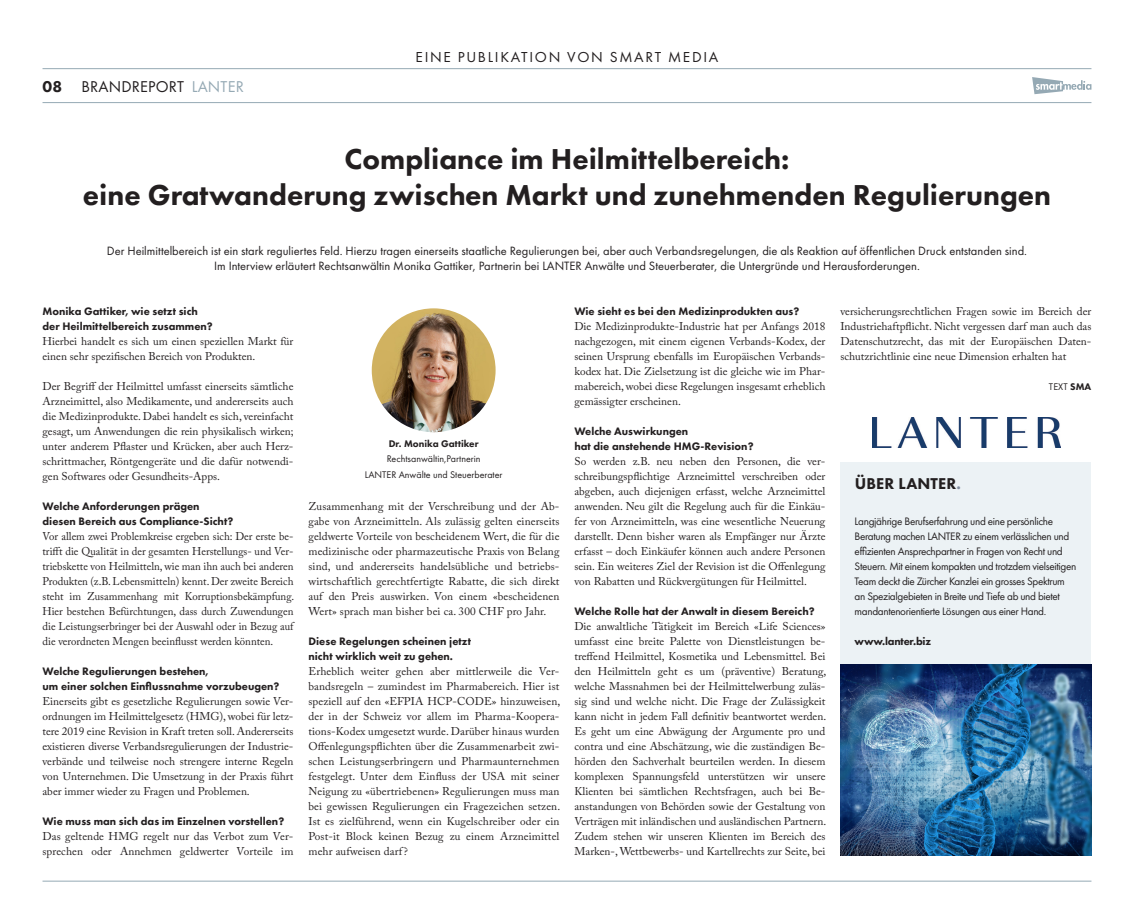
<style>
.page{position:relative;width:1134px;height:897px;background:#fff}
.page>*{position:absolute;margin:0;border:0;box-sizing:border-box;transform-origin:0 0}
.Titles{font:800 29.88px/35.9px "Futura PT";color:#231f20;text-align:center}
.t1{font:16.25px "Futura PT";letter-spacing:.01em;color:#231f20}
.t2{font:800 16.25px "Futura PT";letter-spacing:.01em;color:#231f20}
.t3{font:15px "Futura PT";letter-spacing:.11em;color:#231f20}
.Intro{font:12.5px/15px "Futura PT";color:#231f20;text-align:center}
.Main_Article{font:11.25px/15px "Adobe Caslon Pro";color:#231f20;text-align:justify}
.Question{font:800 11.25px/15px "Futura PT";color:#231f20}
.Main_Article-2{font:11.25px/15px "Adobe Caslon Pro";color:#231f20;text-align:justify;scale:.96 1}
.t4{font:11.25px/15px "Futura PT";letter-spacing:-.03em;color:#231f20}
.Question-2{font:800 11.25px "Futura PT";letter-spacing:-.02em;color:#231f20}
.t5{font:10px "Futura PT";color:#231f20}
.t6{font:800 10px "Futura PT";color:#231f20}
.s1{font-weight:800}
.s2{color:#95a9b4}
.s3{color:#818da0}
</style>
<div class="page">
<hr style="left:43px;top:102px;width:1048px;height:1px;background:#95a9b4">
<hr style="left:43px;top:68px;width:1048px;height:1px;background:#95a9b4">
<svg style="left:1032px;top:77px;width:59px;height:17px"></svg>
<hr style="left:43px;top:881px;width:1048px;height:1px;background:#95a9b4">
<div style="left:840px;top:462px;width:251px;height:204px;background:#ecf2f5"></div>
<img style="left:372px;top:308px;width:124px;height:124px;border-radius:62px">
<img style="left:873px;top:417px;width:188px;height:30px">
<img style="left:840px;top:664px;width:251px;height:191px">
<p class="t1" style="left:43px;top:77px;width:203px"><span class="s1">08</span> BRANDREPORT <span class="s2">LANTER</span></p>
<h3 class="t3" style="left:416px;top:48px;width:304px">EINE PUBLIKATION VON SMART MEDIA</h3>
<p class="Titles" style="left:83px;top:140px;width:970px">Compliance im Heilmittelbereich:<br>eine Gratwanderung zwischen Markt und zunehmenden Regulierungen</p>
<p class="Intro" style="left:107px;top:243px;width:922px">Der Heilmittelbereich ist ein stark reguliertes Feld. Hierzu tragen einerseits staatliche Regulierungen bei, aber auch Verbandsregelungen, die als Reaktion auf öffentlichen Druck entstanden sind.<br>Im Interview erläutert Rechtsanwältin Monika Gattiker, Partnerin bei LANTER Anwälte und Steuerberater, die Untergründe und Herausforderungen.</p>
<p class="Question" style="left:43px;top:304px;width:172px">Monika Gattiker, wie setzt sich der Heilmittelbereich zusammen?</p>
<p class="Main_Article" style="left:43px;top:334px;width:252px">Hierbei handelt es sich um einen speziellen Markt für einen sehr spezifischen Bereich von Produkten.</p>
<p class="Main_Article" style="left:43px;top:379px;width:253px">Der Begriff der Heilmittel umfasst einerseits sämtliche Arzneimittel, also Medikamente, und andererseits auch die Medizinprodukte. Dabei handelt es sich, vereinfacht gesagt, um Anwendungen die rein physikalisch wirken; unter anderem Pflaster und Krücken, aber auch Herz&shy;schrittmacher, Röntgengeräte und die dafür notwendi&shy;gen Softwares oder Gesundheits-Apps.</p>
<p class="Question" style="left:43px;top:499px;width:193px">Welche Anforderungen prägen diesen Bereich aus Compliance-Sicht?</p>
<p class="Main_Article-2" style="left:43px;top:529px;width:264px">Vor allem zwei Problemkreise ergeben sich: Der erste be&shy;trifft die Qualität in der gesamten Herstellungs- und Ver&shy;triebskette von Heilmitteln, wie man ihn auch bei anderen Produkten (z.B. Lebensmitteln) kennt. Der zweite Bereich steht im Zusammenhang mit Korruptionsbekämpfung.<br>Hier bestehen Befürchtungen, dass durch Zuwendungen die Leistungserbringer bei der Auswahl oder in Bezug auf die verordneten Mengen beeinflusst werden könnten.</p>
<p class="Question" style="left:43px;top:664px;width:239px">Welche Regulierungen bestehen,<br>um einer solchen Einflussnahme vorzubeugen?</p>
<p class="Main_Article" style="left:43px;top:694px;width:252px">Einerseits gibt es gesetzliche Regulierungen sowie Ver&shy;ordnungen im Heilmittelgesetz (HMG), wobei für letz&shy;tere 2019 eine Revision in Kraft treten soll. Andererseits existieren diverse Verbandsregulierungen der Industrie&shy;verbände und teilweise noch strengere interne Regeln von Unternehmen. Die Umsetzung in der Praxis führt aber immer wieder zu Fragen und Problemen.</p>
<p class="Question" style="left:43px;top:814px;width:243px">Wie muss man sich das im Einzelnen vorstellen?</p>
<p class="Main_Article" style="left:43px;top:829px;width:252px">Das geltende HMG regelt nur das Verbot zum Ver&shy;sprechen oder Annehmen geldwerter Vorteile im</p>
<p class="Main_Article" style="left:840px;top:303px;width:252px">versicherungsrechtlichen Fragen sowie im Bereich der Industriehaftpflicht. Nicht vergessen darf man auch das Datenschutzrecht, das mit der Europäischen Daten&shy;schutzrichtlinie eine neue Dimension erhalten hat</p>
<p class="Question" style="left:574px;top:303px;width:226px">Wie sieht es bei den Medizinprodukten aus?</p>
<p class="Main_Article" style="left:574px;top:318px;width:252px">Die Medizinprodukte-Industrie hat per Anfangs 2018 nachgezogen, mit einem eigenen Verbands-Kodex, der seinen Ursprung ebenfalls im Europäischen Verbands&shy;kodex hat. Die Zielsetzung ist die gleiche wie im Phar&shy;mabereich, wobei diese Regelungen insgesamt erheblich gemässigter erscheinen.</p>
<p class="Question" style="left:574px;top:423px;width:181px">Welche Auswirkungen<br>hat die anstehende HMG-Revision?</p>
<p class="Main_Article" style="left:574px;top:453px;width:252px">So werden z.B. neu neben den Personen, die ver&shy;schreibungspflichtige Arzneimittel verschreiben oder abgeben, auch diejenigen erfasst, welche Arzneimittel anwenden. Neu gilt die Regelung auch für die Einkäu&shy;fer von Arzneimitteln, was eine wesentliche Neuerung darstellt. Denn bisher waren als Empfänger nur Ärzte erfasst – doch Einkäufer können auch andere Personen sein. Ein weiteres Ziel der Revision ist die Offenlegung von Rabatten und Rückvergütungen für Heilmittel.</p>
<p class="Question" style="left:574px;top:603px;width:242px">Welche Rolle hat der Anwalt in diesem Bereich?</p>
<p class="Main_Article" style="left:574px;top:618px;width:253px">Die anwaltliche Tätigkeit im Bereich «Life Sciences» umfasst eine breite Palette von Dienstleistungen be&shy;treffend Heilmittel, Kosmetika und Lebensmittel. Bei den Heilmitteln geht es um (präventive) Beratung, welche Massnahmen bei der Heilmittelwerbung zuläs&shy;sig sind und welche nicht. Die Frage der Zulässigkeit kann nicht in jedem Fall definitiv beantwortet werden.<br>Es geht um eine Abwägung der Argumente pro und contra und eine Abschätzung, wie die zuständigen Be&shy;hörden den Sachverhalt beurteilen werden. In diesem komplexen Spannungsfeld unterstützen wir unsere Klienten bei sämtlichen Rechtsfragen, auch bei Be&shy;anstandungen von Behörden sowie der Gestaltung von Verträgen mit inländischen und ausländischen Partnern.<br>Zudem stehen wir unseren Klienten im Bereich des Marken-, Wettbewerbs- und Kartellrechts zur Seite, bei</p>
<p class="t5" style="left:1049px;top:381px;width:44px">TEXT <span class="s1">SMA</span></p>
<p class="t6" style="left:389px;top:437px;width:91px">Dr. Monika Gattiker</p>
<p class="t5" style="left:387px;top:453px;width:95px">Rechtsanwältin,Partnerin</p>
<p class="t5" style="left:365px;top:469px;width:139px">LANTER Anwälte und Steuerberater</p>
<p class="t2" style="left:855px;top:473px;width:108px">ÜBER LANTER<span class="s3">.</span></p>
<p class="t4" style="left:855px;top:514px;width:223px">Langjährige Berufserfahrung und eine persönliche Beratung machen LANTER zu einem verlässlichen und effizienten Ansprechpartner in Fragen von Recht und Steuern. Mit einem kompakten und trotzdem vielseitigen Team deckt die Zürcher Kanzlei ein grosses Spektrum an Spezialgebieten in Breite und Tiefe ab und bietet mandantenorientierte Lösungen aus einer Hand.</p>
<p class="Question-2" style="left:855px;top:634px;width:78px">www.lanter.biz</p>
<p class="Main_Article" style="left:308px;top:499px;width:252px">Zusammenhang mit der Verschreibung und der Ab&shy;gabe von Arzneimitteln. Als zulässig gelten einerseits geldwerte Vorteile von bescheidenem Wert, die für die medizinische oder pharmazeutische Praxis von Belang sind, und andererseits handelsübliche und betriebs&shy;wirtschaftlich gerechtfertigte Rabatte, die sich direkt auf den Preis auswirken. Von einem «bescheidenen Wert» sprach man bisher bei ca. 300 CHF pro Jahr.</p>
<p class="Question" style="left:308px;top:634px;width:164px">Diese Regelungen scheinen jetzt nicht wirklich weit zu gehen.</p>
<p class="Main_Article" style="left:308px;top:664px;width:253px">Erheblich weiter gehen aber mittlerweile die Ver&shy;bandsregeln – zumindest im Pharmabereich. Hier ist speziell auf den «EFPIA HCP-CODE» hinzuweisen, der in der Schweiz vor allem im Pharma-Koopera&shy;tions-Kodex umgesetzt wurde. Darüber hinaus wurden Offenlegungspflichten über die Zusammenarbeit zwi&shy;schen Leistungserbringern und Pharmaunternehmen festgelegt. Unter dem Einfluss der USA mit seiner Neigung zu «übertriebenen» Regulierungen muss man bei gewissen Regulierungen ein Fragezeichen setzen.<br>Ist es zielführend, wenn ein Kugelschreiber oder ein Post-it Block keinen Bezug zu einem Arzneimittel mehr aufweisen darf?</p>
</div>
